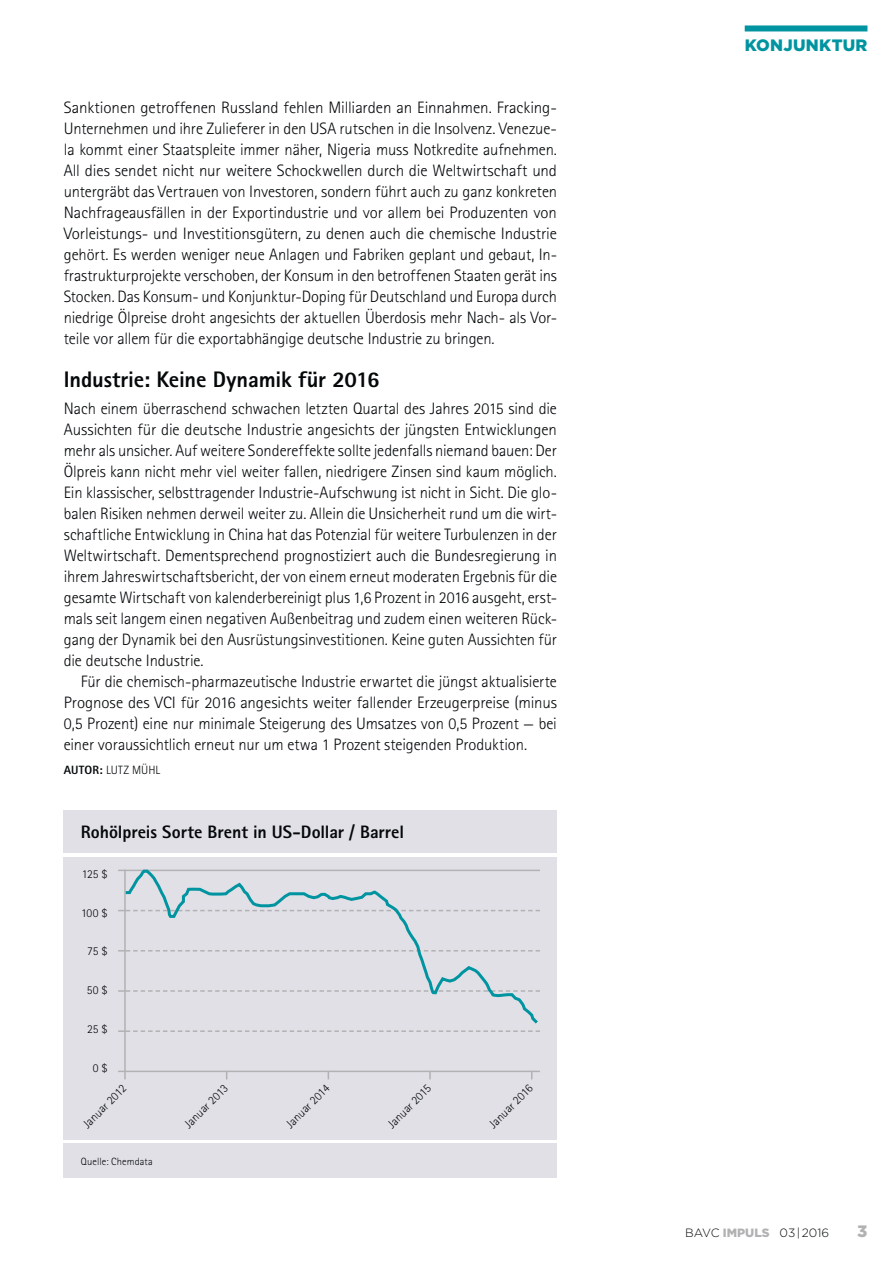
<style>
.page{position:relative;width:893px;height:1263px;background:#fff}
.page>*{position:absolute;margin:0;border:0;box-sizing:border-box;transform-origin:0 0}
.t1{font:800 22.5px "Rotis Sans Serif Std";letter-spacing:-.01em;color:#040809}
.t2{font:800 18px "Rotis Sans Serif Std";color:#040809}
.t3{font:300 16.5px/21px "Rotis Sans Serif Std";letter-spacing:-.005em;color:#040809;text-align:justify}
.t4{font:900 16.5px "Gotham";letter-spacing:.025em;color:#0094a0}
.t5{font:900 16.5px "Gotham";color:#b1b2b3}
.t6{font:300 12px "Rotis Sans Serif Std";letter-spacing:.005em;color:#040809}
.t7{font:300 12px "Gotham";color:#040809}
.t8{font:300 10.5px "Rotis Sans Serif Std";letter-spacing:.015em;color:#040809}
.s1{font-weight:800}
.s2{font-weight:900;color:#b1b2b3}
</style>
<div class="page">
<div style="left:745px;top:25px;width:122px;height:6px;background:#0094a0"></div>
<div style="left:64px;top:857px;width:493px;height:283px;background:#e1e0e7"></div>
<div style="left:64px;top:810px;width:493px;height:43px;background:#e1e0e7"></div>
<div style="left:64px;top:1144px;width:493px;height:34px;background:#e1e0e7"></div>
<hr style="left:118px;top:1071px;width:422px;height:1px;background:#b1b2b3">
<hr style="left:124px;top:870px;width:2px;height:209px;background:#b1b2b3">
<hr style="left:118px;top:870px;width:422px;height:1px;background:#b1b2b3">
<svg style="left:429px;top:1072px;width:2px;height:7px"></svg>
<svg style="left:118px;top:1030px;width:422px;height:2px"></svg>
<svg style="left:123px;top:869px;width:417px;height:158px"></svg>
<p class="t3" style="left:64px;top:99px;width:495px">Sanktionen getroffenen Russland fehlen Milliarden an Einnahmen. Fracking-Unternehmen und ihre Zulieferer in den USA rutschen in die Insolvenz. Venezue&shy;la kommt einer Staatspleite immer näher, Nigeria muss Notkredite aufnehmen.<br>All dies sendet nicht nur weitere Schockwellen durch die Weltwirtschaft und untergräbt das Vertrauen von Investoren, sondern führt auch zu ganz konkreten Nachfrageausfällen in der Exportindustrie und vor allem bei Produzenten von Vorleistungs- und Investitionsgütern, zu denen auch die chemische Industrie gehört. Es werden weniger neue Anlagen und Fabriken geplant und gebaut, In&shy;frastrukturprojekte verschoben, der Konsum in den betroffenen Staaten gerät ins Stocken. Das Konsum- und Konjunktur-Doping für Deutschland und Europa durch niedrige Ölpreise droht angesichts der aktuellen Überdosis mehr Nach- als Vor&shy;teile vor allem für die exportabhängige deutsche Industrie zu bringen.</p>
<h1 class="t1" style="left:64px;top:371px;width:317px">Industrie: Keine Dynamik für 2016</h1>
<p class="t3" style="left:64px;top:400px;width:495px">Nach einem überraschend schwachen letzten Quartal des Jahres 2015 sind die Aussichten für die deutsche Industrie angesichts der jüngsten Entwicklungen mehr als unsicher. Auf weitere Sondereffekte sollte jedenfalls niemand bauen: Der Ölpreis kann nicht mehr viel weiter fallen, niedrigere Zinsen sind kaum möglich.<br>Ein klassischer, selbsttragender Industrie-Aufschwung ist nicht in Sicht. Die glo&shy;balen Risiken nehmen derweil weiter zu. Allein die Unsicherheit rund um die wirt&shy;schaftliche Entwicklung in China hat das Potenzial für weitere Turbulenzen in der Weltwirtschaft. Dementsprechend prognostiziert auch die Bundesregierung in ihrem Jahreswirtschaftsbericht, der von einem erneut moderaten Ergebnis für die gesamte Wirtschaft von kalenderbereinigt plus 1,6 Prozent in 2016 ausgeht, erst&shy;mals seit langem einen negativen Außenbeitrag und zudem einen weiteren Rück&shy;gang der Dynamik bei den Ausrüstungsinvestitionen. Keine guten Aussichten für die deutsche Industrie.</p>
<p class="t3" style="left:64px;top:673px;width:495px;text-indent:17px">Für die chemisch-pharmazeutische Industrie erwartet die jüngst aktualisierte Prognose des VCI für 2016 angesichts weiter fallender Erzeugerpreise (minus 0,5 Prozent) eine nur minimale Steigerung des Umsatzes von 0,5 Prozent — bei einer voraussichtlich erneut nur um etwa 1 Prozent steigenden Produktion.</p>
<p class="t6" style="left:64px;top:765px;width:98px"><span class="s1">AUTOR:</span> LUTZ MÜHL</p>
<p class="t2" style="left:81px;top:825px;width:325px">Rohölpreis Sorte Brent in US-Dollar / Barrel</p>
<p class="t6" style="left:82px;top:869px;width:27px">125 $</p>
<p class="t6" style="left:81px;top:908px;width:28px">100 $</p>
<p class="t6" style="left:87px;top:947px;width:22px">75 $</p>
<p class="t6" style="left:87px;top:985px;width:22px">50 $</p>
<p class="t6" style="left:87px;top:1024px;width:22px">25 $</p>
<p class="t6" style="left:93px;top:1063px;width:16px">0 $</p>
<p class="t6" style="left:82px;top:1123px;width:57px;rotate:-45deg">Januar 2012</p>
<p class="t6" style="left:183px;top:1123px;width:56px;rotate:-45deg">Januar 2013</p>
<p class="t6" style="left:285px;top:1123px;width:58px;rotate:-45deg">Januar 2014</p>
<p class="t6" style="left:386px;top:1123px;width:58px;rotate:-45deg">Januar 2015</p>
<p class="t6" style="left:488px;top:1123px;width:58px;rotate:-45deg">Januar 2016</p>
<p class="t8" style="left:81px;top:1157px;width:74px">Quelle: Chemdata</p>
<p class="t4" style="left:745px;top:39px;width:124px">KONJUNKTUR</p>
<p class="t7" style="left:685px;top:1229px;width:145px">BAVC <span class="s2">IMPULS</span> 03-|-2016</p>
<p class="t5" style="left:857px;top:1226px;width:12px">3</p>
</div>
